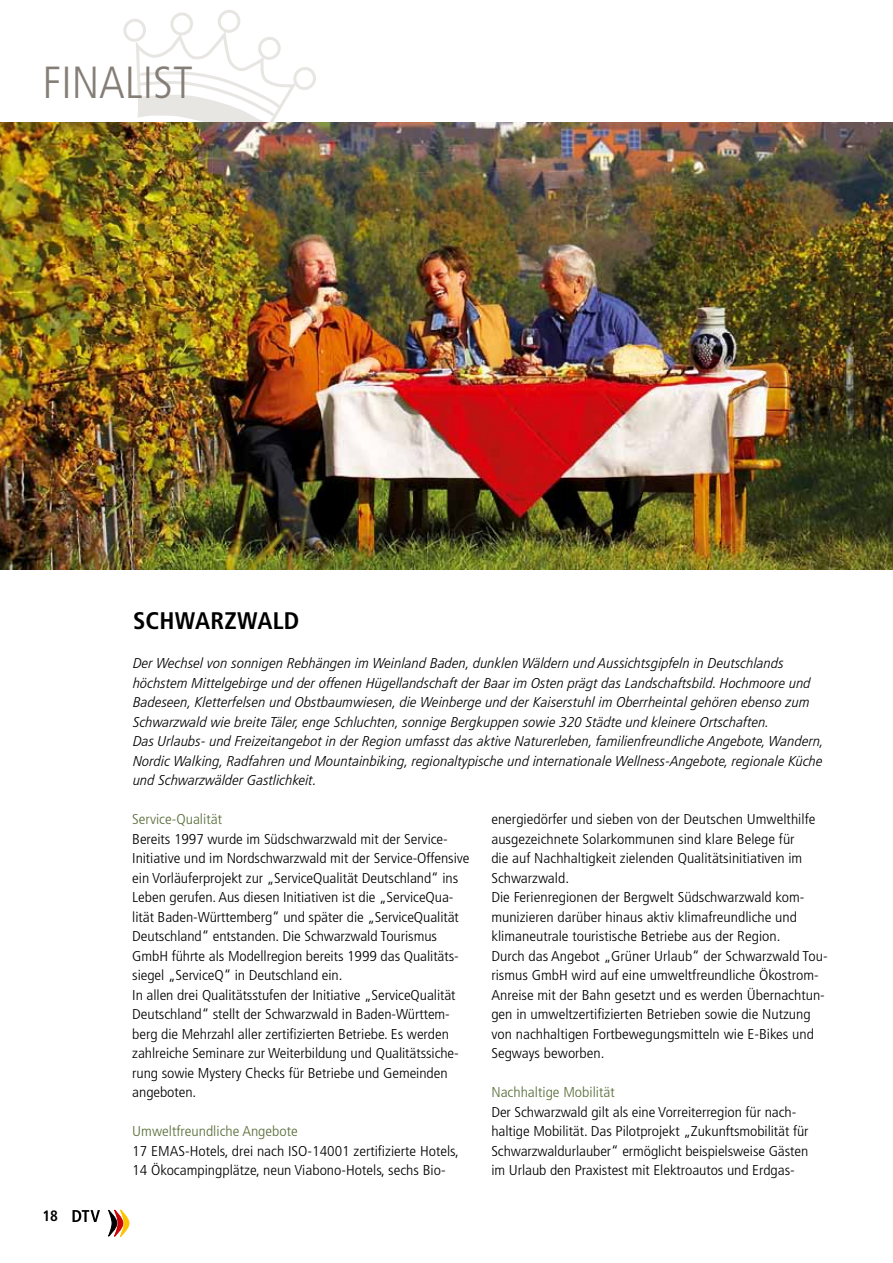
<style>
.page{position:relative;width:893px;height:1263px;background:#fff}
.page>*{position:absolute;margin:0;border:0;box-sizing:border-box;transform-origin:0 0}
.t1{font:300 condensed 45px "Frutiger LT Pro";color:#857e76}
.t2{font:700 condensed 24px "Frutiger LT Pro";letter-spacing:.01em;color:#000}
.t3{font:700 condensed 15px "Frutiger LT Pro";color:#000}
.t4{font:300 condensed 14.25px/19.5px "Frutiger LT Pro";letter-spacing:-.005em;color:#000;scale:1.1 1}
.t5{font:italic 300 condensed 14.25px/19.5px "Frutiger LT Pro";color:#000;scale:1.1 1}
.t6{font:300 condensed 14.25px "Frutiger LT Pro";color:#596e39;scale:1.1 1}
</style>
<div class="page">
<svg style="left:123px;top:10px;width:193px;height:112px"></svg>
<img style="left:0;top:122px;width:893px;height:448px">
<svg style="left:73px;top:1210px;width:27px;height:12px"></svg>
<svg style="left:108px;top:1210px;width:21px;height:26px"></svg>
<h1 class="t1" style="left:43px;top:56px;width:152px">FINALIST</h1>
<h2 class="t2" style="left:133px;top:607px;width:94px">SCHWARZW</h2>
<h2 class="t2" style="left:257px;top:607px;width:44px">ALD</h2>
<p class="t5" style="left:133px;top:654px;width:630px">Der Wechsel von sonnigen Rebhängen im Weinland Baden, dunklen Wäldern und Aussichtsgipfeln in Deutschlands höchstem Mittelgebirge und der offenen Hügellandschaft der Baar im Osten prägt das Landschaftsbild. Hochmoore und Badeseen, Kletterfelsen und Obstbaumwiesen, die Weinberge und der Kaiserstuhl im Oberrheintal gehören ebenso zum Schwarzwald wie breite Täler, enge Schluchten, sonnige Bergkuppen sowie 320 Städte und kleinere Ortschaften.<br>Das Urlaubs- und Freizeitangebot in der Region umfasst das aktive Naturerleben, familienfreundliche Angebote, Wandern, Nordic Walking, Radfahren und Mountainbiking, regionaltypische und internationale Wellness-Angebote, regionale Küche und Schwarzwälder Gastlichkeit.</p>
<p class="t3" style="left:43px;top:1207px;width:17px">18</p>
<p class="t6" style="left:132px;top:811px;width:83px">Service-Qualität</p>
<p class="t4" style="left:132px;top:829px;width:308px">Bereits 1997 wurde im Südschwarzwald mit der Service-Initiative und im Nordschwarzwald mit der Service-Offensive ein Vorläuferprojekt zur „ServiceQualität Deutschland“ ins Leben gerufen. Aus diesen Initiativen ist die „ServiceQua&shy;lität Baden-Württemberg“ und später die „ServiceQualität Deutschland“ entstanden. Die Schwarzwald Tourismus GmbH führte als Modellregion bereits 1999 das Qualitäts&shy;siegel „ServiceQ“ in Deutschland ein.<br>In allen drei Qualitätsstufen der Initiative „ServiceQualität Deutschland“ stellt der Schwarzwald in Baden-Württem&shy;berg die Mehrzahl aller zertifizierten Betriebe. Es werden zahlreiche Seminare zur Weiterbildung und Qualitätssiche&shy;rung sowie Mystery Checks für Betriebe und Gemeinden angeboten.</p>
<p class="t6" style="left:132px;top:1123px;width:152px">Umweltfreundliche Angebote</p>
<p class="t4" style="left:132px;top:1141px;width:298px">17 EMAS-Hotels, drei nach ISO-14001 zertifizierte Hotels,<br>14 Ökocampingplätze, neun Viabono-Hotels, sechs Bio-</p>
<p class="t4" style="left:491px;top:810px;width:307px">energiedörfer und sieben von der Deutschen Umwelthilfe ausgezeichnete Solarkommunen sind klare Belege für<br>die auf Nachhaltigkeit zielenden Qualitätsinitiativen im Schwarzwald.<br>Die Ferienregionen der Bergwelt Südschwarzwald kom&shy;munizieren darüber hinaus aktiv klimafreundliche und klimaneutrale touristische Betriebe aus der Region.<br>Durch das Angebot „Grüner Urlaub“ der Schwarzwald Tou&shy;rismus GmbH wird auf eine umweltfreundliche Ökostrom-Anreise mit der Bahn gesetzt und es werden Übernachtun&shy;gen in umweltzertifizierten Betrieben sowie die Nutzung von nachhaltigen Fortbewegungsmitteln wie E-Bikes und Segways beworben.</p>
<p class="t6" style="left:491px;top:1084px;width:114px">Nachhaltige Mobilität</p>
<p class="t4" style="left:491px;top:1102px;width:290px">Der Schwarzwald gilt als eine Vorreiterregion für nach&shy;haltige Mobilität. Das Pilotprojekt „Zukunftsmobilität für Schwarzwaldurlauber“ ermöglicht beispielsweise Gästen im Urlaub den Praxistest mit Elektroautos und Erdgas-</p>
</div>
